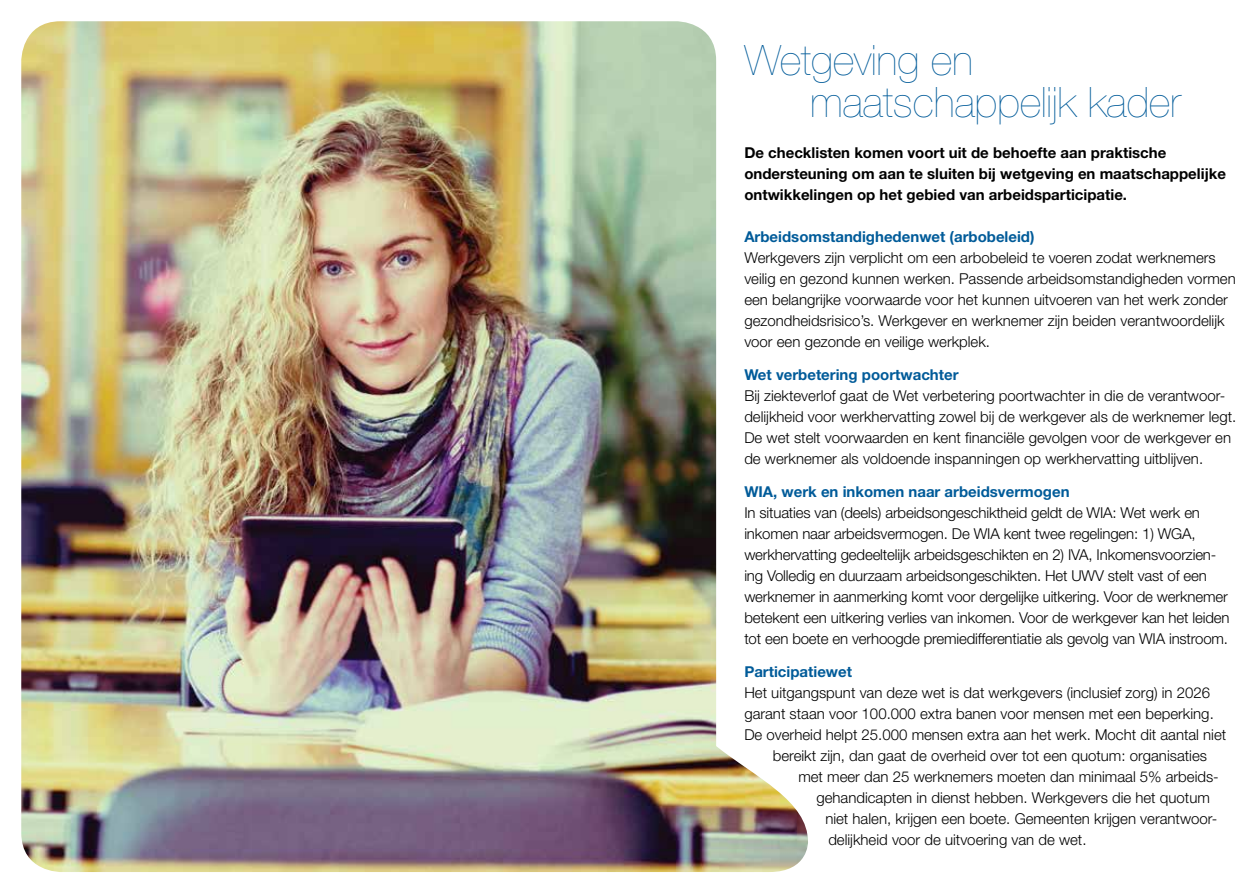
<style>
.page{position:relative;width:1259px;height:893px;background:#fff}
.page>*{position:absolute;margin:0;border:0;box-sizing:border-box;transform-origin:0 0}
.t1{font:200 42px/42px "Helvetica Neue LT Std";color:#005b99}
.t2{font:300 15px/21px "Helvetica Neue LT Std";color:#000}
.t3{font:700 15px/21px "Helvetica Neue LT Std";color:#000}
.t4{font:700 15px "Helvetica Neue LT Std";color:#005b99}
</style>
<div class="page">
<img style="left:21px;top:21px;width:787px;height:851px">
<h1 class="t1" style="left:810px;top:39px;width:372px;text-indent:-66px">Wetgeving en maatschappelijk kader</h1>
<p class="t3" style="left:744px;top:141px;width:483px">De checklisten komen voort uit de behoefte aan praktische ondersteuning om aan te sluiten bij wetgeving en maatschappelijke ontwikkelingen op het gebied van arbeidsparticipatie.</p>
<p class="t4" style="left:744px;top:227px;width:292px">Arbeidsomstandighedenwet (arbobeleid)</p>
<p class="t2" style="left:744px;top:246px;width:493px">Werkgevers zijn verplicht om een arbobeleid te voeren zodat werknemers veilig en gezond kunnen werken. Passende arbeidsomstandigheden vormen een belangrijke voorwaarde voor het kunnen uitvoeren van het werk zonder gezondheidsrisico’s. Werkgever en werknemer zijn beiden verantwoordelijk voor een gezonde en veilige werkplek.</p>
<p class="t4" style="left:744px;top:365px;width:216px">Wet verbetering poortwachter</p>
<p class="t2" style="left:744px;top:384px;width:493px">Bij ziekteverlof gaat de Wet verbetering poortwachter in die de verantwoor&shy;delijkheid voor werkhervatting zowel bij de werkgever als de werknemer legt.<br>De wet stelt voorwaarden en kent financiële gevolgen voor de werkgever en de werknemer als voldoende inspanningen op werkhervatting uitblijven.</p>
<p class="t4" style="left:744px;top:482px;width:327px">WIA, werk en inkomen naar arbeidsvermogen</p>
<p class="t2" style="left:744px;top:501px;width:487px">In situaties van (deels) arbeidsongeschiktheid geldt de WIA: Wet werk en inkomen naar arbeidsvermogen. De WIA kent twee regelingen: 1) WGA, werkhervatting gedeeltelijk arbeidsgeschikten en 2) IVA, Inkomensvoorzien&shy;ing Volledig en duurzaam arbeidsongeschikten. Het UWV stelt vast of een werknemer in aanmerking komt voor dergelijke uitkering. Voor de werknemer betekent een uitkering verlies van inkomen. Voor de werkgever kan het leiden tot een boete en verhoogde premiedifferentiatie als gevolg van WIA instroom.</p>
<p class="t4" style="left:744px;top:662px;width:109px">Participatiewet</p>
<p class="t2" style="left:744px;top:681px;width:467px">Het uitgangspunt van deze wet is dat werkgevers (inclusief zorg) in 2026</p>
<p class="t2" style="left:744px;top:702px;width:471px">garant staan voor 100.000 extra banen voor mensen met een beperking.</p>
<p class="t2" style="left:744px;top:723px;width:483px">De overheid helpt 25.000 mensen extra aan het werk. Mocht dit aantal niet</p>
<p class="t2" style="left:773px;top:744px;width:436px">bereikt zijn, dan gaat de overheid over tot een quotum: organisaties</p>
<p class="t2" style="left:798px;top:765px;width:422px">met meer dan 25 werknemers moeten dan minimaal 5% arbeids-</p>
<p class="t2" style="left:816px;top:786px;width:395px">gehandicapten in dienst hebben. Werkgevers die het quotum</p>
<p class="t2" style="left:825px;top:807px;width:393px">niet halen, krijgen een boete. Gemeenten krijgen verantwoor-</p>
<p class="t2" style="left:828px;top:828px;width:260px">delijkheid voor de uitvoering van de wet.</p>
</div>
